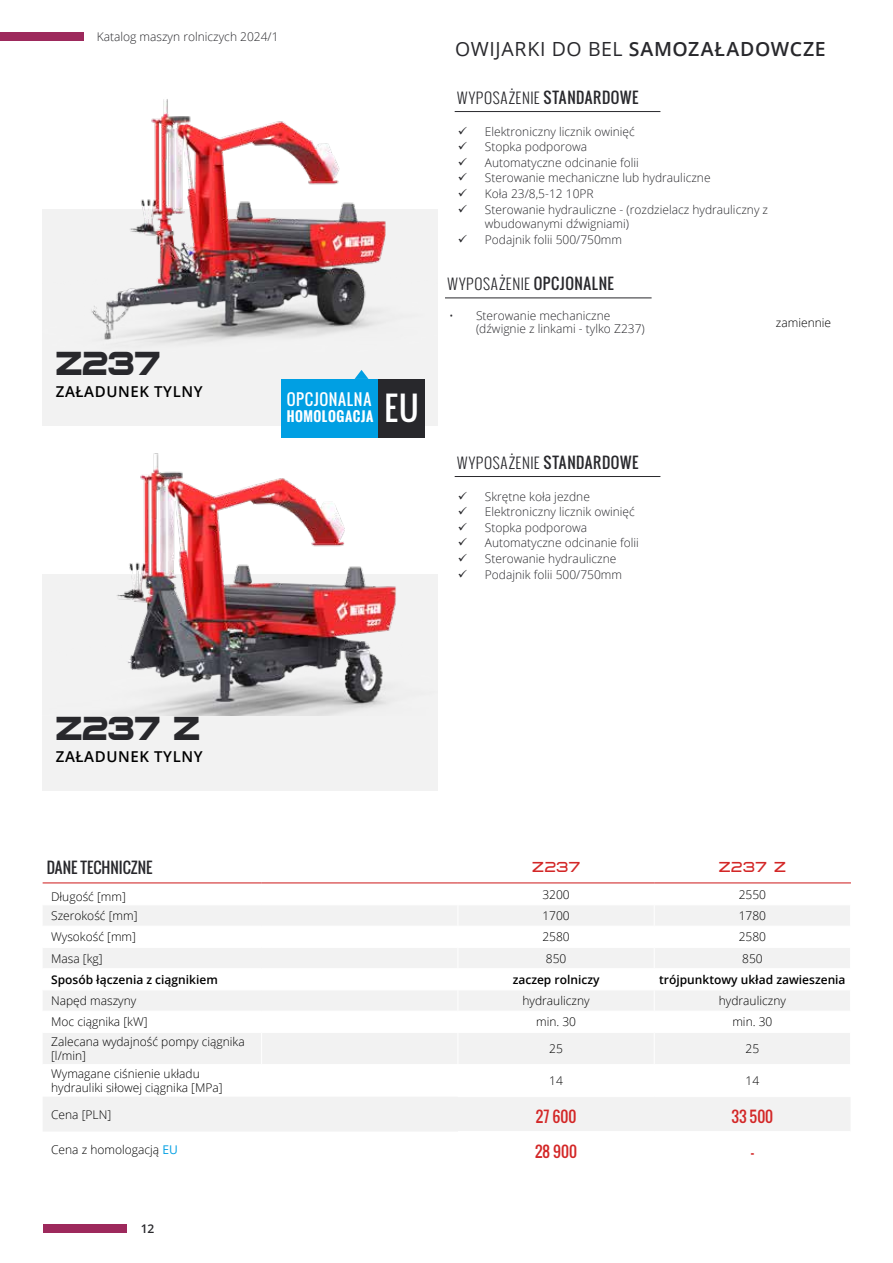
<style>
.page{position:relative;width:893px;height:1263px;background:#fff}
.page>*{position:absolute;margin:0;border:0;box-sizing:border-box;transform-origin:0 0}
.t1{font:700 45px "Bitsumishi Pro";color:#28282c}
.t2{font:31.95px "Oswald";color:#fff}
.t3{font:600 19.5px "Open Sans";letter-spacing:.04em;color:#28282c}
.t4{font:19.5px "Bitsumishi Pro";letter-spacing:.03em;color:#d32727}
.t5{font:15.45px "Oswald";letter-spacing:.05em;color:#fff}
.t6{font:300 15px "Oswald";letter-spacing:.045em;color:#28282c}
.t7{font:600 15px "Open Sans";letter-spacing:.04em;color:#000}
.t8{font:15px "Oswald";color:#d32727}
.t9{font:15px "Oswald";color:#28282c}
.t10{font:700 13.2px "Oswald";letter-spacing:.04em;color:#fff}
.t11{font:300 12px/15.6px "Open Sans";color:#28282c}
.t12{font:300 12px/14.4px "Open Sans";color:#000}
.t13{font:600 12px "Open Sans";color:#000}
.t14{font:600 12px "Open Sans";color:#28282c}
.s1{font-weight:400}
.s2{font-weight:400;color:#009fe3}
</style>
<div class="page">
<div style="left:43px;top:1224px;width:83px;height:9px;background:#9d295c"></div>
<div style="left:0;top:32px;width:84px;height:9px;background:#9d295c"></div>
<div style="left:42px;top:209px;width:396px;height:217px;background:#f2f2f2"></div>
<div style="left:42px;top:574px;width:396px;height:216px;background:#f2f2f2"></div>
<img style="left:91px;top:99px;width:295px;height:244px">
<img style="left:117px;top:453px;width:279px;height:262px">
<div style="left:281px;top:379px;width:144px;height:59px;background:#009fe3"></div>
<div style="left:378px;top:379px;width:47px;height:59px;background:#28282c"></div>
<svg style="left:355px;top:370px;width:13px;height:9px"></svg>
<hr style="left:455px;top:111px;width:205px;height:1px;background:#28282c">
<hr style="left:455px;top:476px;width:205px;height:1px;background:#28282c">
<hr style="left:445px;top:297px;width:207px;height:1px;background:#28282c">
<svg style="left:43px;top:906px;width:807px;height:225px;fill:#f2f2f2"></svg>
<hr style="left:43px;top:926px;width:219px;height:1px;background:#fff">
<hr style="left:262px;top:926px;width:196px;height:1px;background:#fff">
<hr style="left:458px;top:926px;width:196px;height:1px;background:#fff">
<hr style="left:654px;top:926px;width:197px;height:1px;background:#fff">
<hr style="left:43px;top:947px;width:219px;height:1px;background:#fff">
<hr style="left:262px;top:947px;width:196px;height:1px;background:#fff">
<hr style="left:458px;top:947px;width:196px;height:1px;background:#fff">
<hr style="left:654px;top:947px;width:197px;height:1px;background:#fff">
<hr style="left:43px;top:968px;width:219px;height:1px;background:#fff">
<hr style="left:262px;top:968px;width:196px;height:1px;background:#fff">
<hr style="left:458px;top:968px;width:196px;height:1px;background:#fff">
<hr style="left:654px;top:968px;width:197px;height:1px;background:#fff">
<hr style="left:43px;top:989px;width:219px;height:1px;background:#fff">
<hr style="left:262px;top:989px;width:196px;height:1px;background:#fff">
<hr style="left:458px;top:989px;width:196px;height:1px;background:#fff">
<hr style="left:654px;top:989px;width:197px;height:1px;background:#fff">
<hr style="left:43px;top:1011px;width:219px;height:1px;background:#fff">
<hr style="left:262px;top:1011px;width:196px;height:1px;background:#fff">
<hr style="left:458px;top:1011px;width:196px;height:1px;background:#fff">
<svg style="left:458px;top:883px;width:1px;height:149px"></svg>
<hr style="left:654px;top:1011px;width:197px;height:1px;background:#fff">
<svg style="left:654px;top:883px;width:1px;height:149px"></svg>
<hr style="left:43px;top:1032px;width:219px;height:1px;background:#fff">
<hr style="left:262px;top:1032px;width:196px;height:1px;background:#fff">
<hr style="left:261px;top:1033px;width:1px;height:31px;background:#fff">
<hr style="left:458px;top:1032px;width:196px;height:1px;background:#fff">
<hr style="left:458px;top:1033px;width:1px;height:31px;background:#fff">
<hr style="left:654px;top:1032px;width:197px;height:1px;background:#fff">
<hr style="left:654px;top:1033px;width:1px;height:31px;background:#fff">
<hr style="left:43px;top:1064px;width:219px;height:1px;background:#fff">
<hr style="left:262px;top:1064px;width:196px;height:1px;background:#fff">
<hr style="left:458px;top:1064px;width:196px;height:1px;background:#fff">
<hr style="left:458px;top:1065px;width:1px;height:31px;background:#fff">
<hr style="left:654px;top:1064px;width:197px;height:1px;background:#fff">
<hr style="left:654px;top:1065px;width:1px;height:31px;background:#fff">
<hr style="left:458px;top:1096px;width:196px;height:1px;background:#fff">
<hr style="left:654px;top:1096px;width:197px;height:1px;background:#fff">
<hr style="left:43px;top:882px;width:219px;height:1px;background:#cd1719">
<hr style="left:262px;top:882px;width:196px;height:1px;background:#cd1719">
<hr style="left:458px;top:882px;width:196px;height:1px;background:#cd1719">
<hr style="left:654px;top:882px;width:197px;height:1px;background:#cd1719">
<p class="t11" style="left:97px;top:29px;width:183px">Katalog maszyn rolniczych 2024/1</p>
<h1 class="t1" style="left:56px;top:346px;width:106px">Z237</h1>
<p class="t7" style="left:56px;top:381px;width:148px">ZAŁADUNEK TYLNY</p>
<p class="t5" style="left:287px;top:388px;width:86px">OPCJONALNA</p>
<p class="t10" style="left:287px;top:406px;width:88px">HOMOLOGACJA</p>
<h2 class="t2" style="left:385px;top:384px;width:36px">EU</h2>
<h3 class="t3" style="left:455px;top:35px;width:372px"><span class="s1">OWIJARKI DO BEL</span> SAMOZAŁADOWCZE</h3>
<p class="t6" style="left:457px;top:87px;width:183px">WYPOSAŻENIE <span class="s1">STANDARDOWE</span></p>
<p class="t11" style="left:485px;top:123px;width:285px">Elektroniczny licznik owinięć<br>Stopka podporowa<br>Automatyczne odcinanie folii<br>Sterowanie mechaniczne lub hydrauliczne<br>Koła 23/8,5-12 10PR<br>Sterowanie hydrauliczne - (rozdzielacz hydrauliczny z</p>
<p class="t11" style="left:485px;top:215px;width:146px">wbudowanymi dźwigniami)<br>Podajnik folii 500/750mm</p>
<p class="t6" style="left:447px;top:273px;width:168px">WYPOSAŻENIE <span class="s1">OPCJONALNE</span></p>
<p class="t11" style="left:476px;top:308px;width:170px;line-height:13.5px;text-indent:-27px">• Sterowanie mechaniczne (dźwignie z linkami - tylko Z237)</p>
<p class="t12" style="left:776px;top:315px;width:57px">zamiennie</p>
<p class="t6" style="left:457px;top:451px;width:183px">WYPOSAŻENIE <span class="s1">STANDARDOWE</span></p>
<p class="t11" style="left:485px;top:488px;width:156px">Skrętne koła jezdne<br>Elektroniczny licznik owinięć<br>Stopka podporowa<br>Automatyczne odcinanie folii<br>Sterowanie hydrauliczne<br>Podajnik folii 500/750mm</p>
<h1 class="t1" style="left:56px;top:711px;width:146px">Z237 Z</h1>
<p class="t7" style="left:56px;top:746px;width:148px">ZAŁADUNEK TYLNY</p>
<p class="t9" style="left:47px;top:857px;width:107px">DANE TECHNICZNE</p>
<h3 class="t4" style="left:532px;top:859px;width:49px">Z237</h3>
<h3 class="t4" style="left:719px;top:859px;width:69px">Z237 Z</h3>
<p class="t12" style="left:51px;top:889px;width:76px">Długość [mm]</p>
<p class="t12" style="left:542px;top:887px;width:29px">3200</p>
<p class="t12" style="left:739px;top:887px;width:29px">2550</p>
<p class="t12" style="left:51px;top:908px;width:88px">Szerokość [mm]</p>
<p class="t12" style="left:542px;top:908px;width:29px">1700</p>
<p class="t12" style="left:739px;top:908px;width:29px">1780</p>
<p class="t12" style="left:51px;top:929px;width:86px">Wysokość [mm]</p>
<p class="t12" style="left:542px;top:929px;width:29px">2580</p>
<p class="t12" style="left:739px;top:929px;width:29px">2580</p>
<p class="t12" style="left:51px;top:951px;width:53px">Masa [kg]</p>
<p class="t12" style="left:546px;top:951px;width:22px">850</p>
<p class="t12" style="left:742px;top:951px;width:22px">850</p>
<p class="t13" style="left:51px;top:971px;width:168px">Sposób łączenia z ciągnikiem</p>
<p class="t13" style="left:513px;top:971px;width:88px">zaczep rolniczy</p>
<p class="t13" style="left:659px;top:971px;width:188px">trójpunktowy układ zawieszenia</p>
<p class="t12" style="left:51px;top:993px;width:87px">Napęd maszyny</p>
<p class="t12" style="left:523px;top:993px;width:69px">hydrauliczny</p>
<p class="t12" style="left:719px;top:993px;width:69px">hydrauliczny</p>
<p class="t12" style="left:51px;top:1014px;width:98px">Moc ciągnika [kW]</p>
<p class="t12" style="left:536px;top:1014px;width:42px">min. 30</p>
<p class="t12" style="left:732px;top:1014px;width:42px">min. 30</p>
<p class="t12" style="left:51px;top:1034px;width:195px">Zalecana wydajność pompy ciągnika [l/min]</p>
<p class="t12" style="left:549px;top:1041px;width:15px">25</p>
<p class="t12" style="left:745px;top:1041px;width:15px">25</p>
<p class="t12" style="left:51px;top:1066px;width:173px">Wymagane ciśnienie układu hydrauliki siłowej ciągnika [MPa]</p>
<p class="t12" style="left:549px;top:1073px;width:15px">14</p>
<p class="t12" style="left:745px;top:1073px;width:15px">14</p>
<p class="t12" style="left:51px;top:1107px;width:62px">Cena [PLN]</p>
<p class="t8" style="left:536px;top:1105px;width:42px">27 600</p>
<p class="t8" style="left:731px;top:1105px;width:43px">33 500</p>
<p class="t12" style="left:51px;top:1142px;width:128px">Cena z homologacją <span class="s2">EU</span></p>
<p class="t8" style="left:535px;top:1140px;width:43px">28 900</p>
<p class="t8" style="left:751px;top:1140px;width:4px">-</p>
<p class="t14" style="left:141px;top:1221px;width:15px">12</p>
</div>
